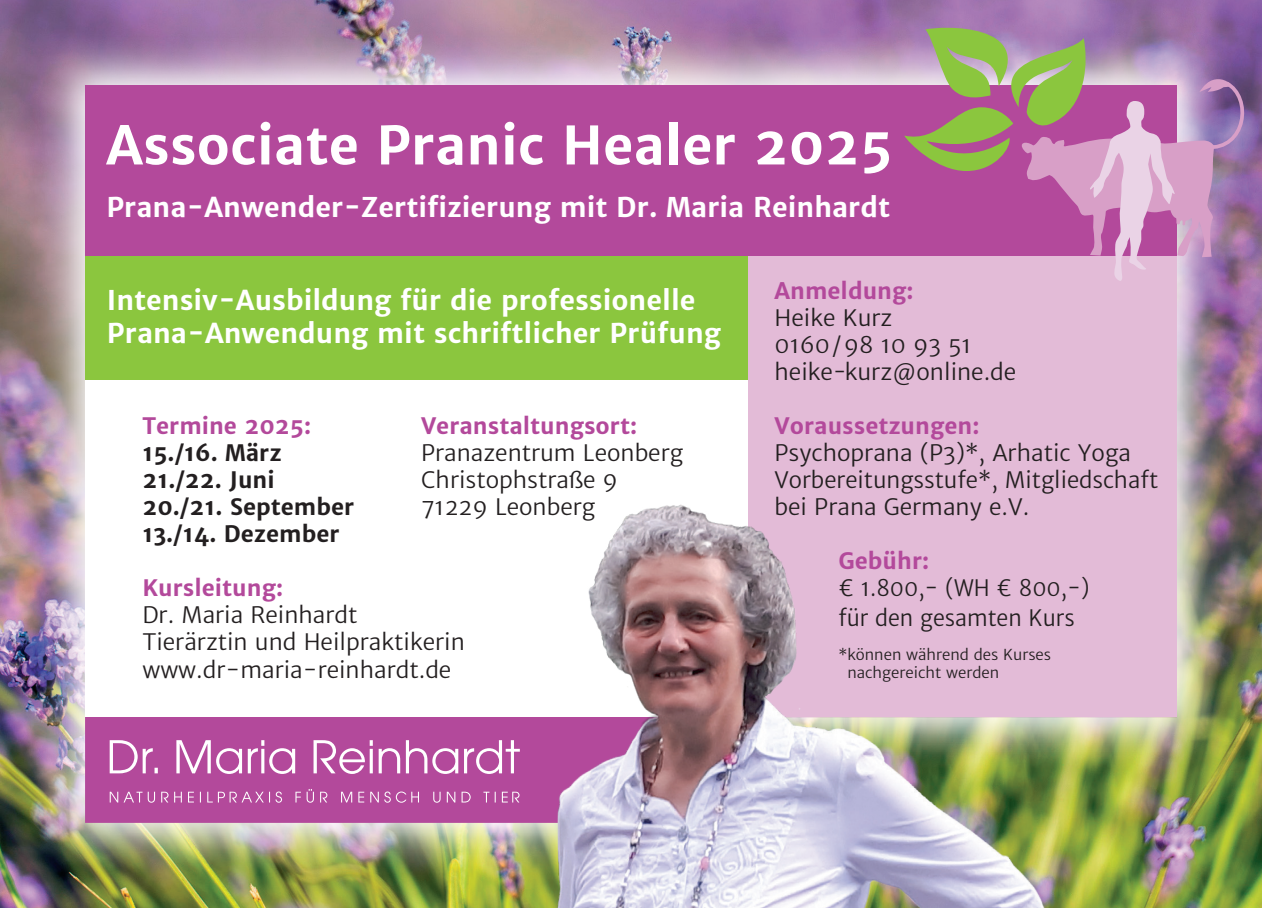
<style>
.page{position:relative;width:1262px;height:908px;background:#fff}
.page>*{position:absolute;margin:0;border:0;box-sizing:border-box;transform-origin:0 0}
.t1{font:700 52.5px "Merriweather Sans";color:#fff}
.t2{font:700 27px/32.5px "Merriweather Sans";color:#fff}
.t3{font:22.5px/27px "Merriweather Sans";color:#231f20}
.t4{font:700 22.5px "Merriweather Sans";color:#b3499b}
.t5{font:700 22.5px "Merriweather Sans";color:#231f20}
.t6{font:22.5px/30px "Merriweather Sans";color:#231f20;scale:.94 1}
.t7{font:15px/18px "Merriweather Sans";color:#231f20}
</style>
<div class="page">
<img style="left:0;top:0;width:1261px;height:907px">
<img style="left:32px;top:32px;width:1198px;height:843px">
<img style="left:85px;top:716px;width:1091px;height:106px">
<div style="left:748px;top:246px;width:428px;height:470px;background:#e3bbd7"></div>
<div style="left:85px;top:255px;width:663px;height:461px;background:#fff"></div>
<div style="left:85px;top:255px;width:663px;height:125px;background:#8bc63e"></div>
<div style="left:85px;top:85px;width:1091px;height:170px;background:#b3499b"></div>
<svg style="left:904px;top:23px;width:348px;height:258px"></svg>
<img style="left:500px;top:504px;width:570px;height:403px">
<svg style="left:110px;top:739px;width:410px;height:34px"></svg>
<svg style="left:110px;top:788px;width:409px;height:14px;background:#bc61a8"></svg>
<p class="t1" style="left:106px;top:113px;width:787px">Associate Pranic Healer 2025</p>
<p class="t2" style="left:106px;top:191px;width:785px">Prana-Anwender-Zertifizierung mit Dr. Maria Reinhardt</p>
<p class="t2" style="left:107px;top:284px;width:615px">Intensiv-Ausbildung für die professionelle<br>Prana-Anwendung mit schriftlicher Prüfung</p>
<p class="t4" style="left:142px;top:412px;width:170px">Termine 2025:</p>
<p class="t5" style="left:142px;top:439px;width:141px">15./16. März</p>
<p class="t5" style="left:142px;top:466px;width:134px">21./22. Juni</p>
<p class="t5" style="left:142px;top:493px;width:213px">20./21. September</p>
<p class="t5" style="left:142px;top:520px;width:199px">13./14. Dezember</p>
<p class="t4" style="left:421px;top:412px;width:217px">Veranstaltungsort:</p>
<p class="t3" style="left:421px;top:439px;width:264px">Pranazentrum Leonberg</p>
<p class="t3" style="left:421px;top:466px;width:198px">Christophstraße 9</p>
<p class="t3" style="left:421px;top:493px;width:176px">71229 Leonberg</p>
<p class="t4" style="left:142px;top:574px;width:142px">Kursleitung:</p>
<p class="t3" style="left:142px;top:601px;width:217px">Dr. Maria Reinhardt</p>
<p class="t3" style="left:142px;top:628px;width:324px">Tierärztin und Heilpraktikerin</p>
<p class="t3" style="left:142px;top:655px;width:310px">www.dr-maria-reinhardt.de</p>
<p class="t4" style="left:774px;top:277px;width:140px">Anmeldung:</p>
<p class="t3" style="left:774px;top:304px;width:119px">Heike Kurz</p>
<p class="t3" style="left:774px;top:331px;width:198px">0160/98 10 93 51</p>
<p class="t3" style="left:774px;top:358px;width:243px">heike-kurz@online.de</p>
<p class="t4" style="left:774px;top:412px;width:206px">Voraussetzungen:</p>
<p class="t3" style="left:774px;top:439px;width:385px">Psychoprana (P3)*, Arhatic Yoga<br>Vorbereitungsstufe*, Mitgliedschaft bei Prana Germany e.V.</p>
<p class="t4" style="left:838px;top:547px;width:92px">Gebühr:</p>
<p class="t6" style="left:838px;top:573px;width:269px">€ 1.800,- (WH € 800,-) für den gesamten Kurs</p>
<p class="t7" style="left:847px;top:645px;width:205px;text-indent:-9px">*können während des Kurses nachgereicht werden</p>
</div>
